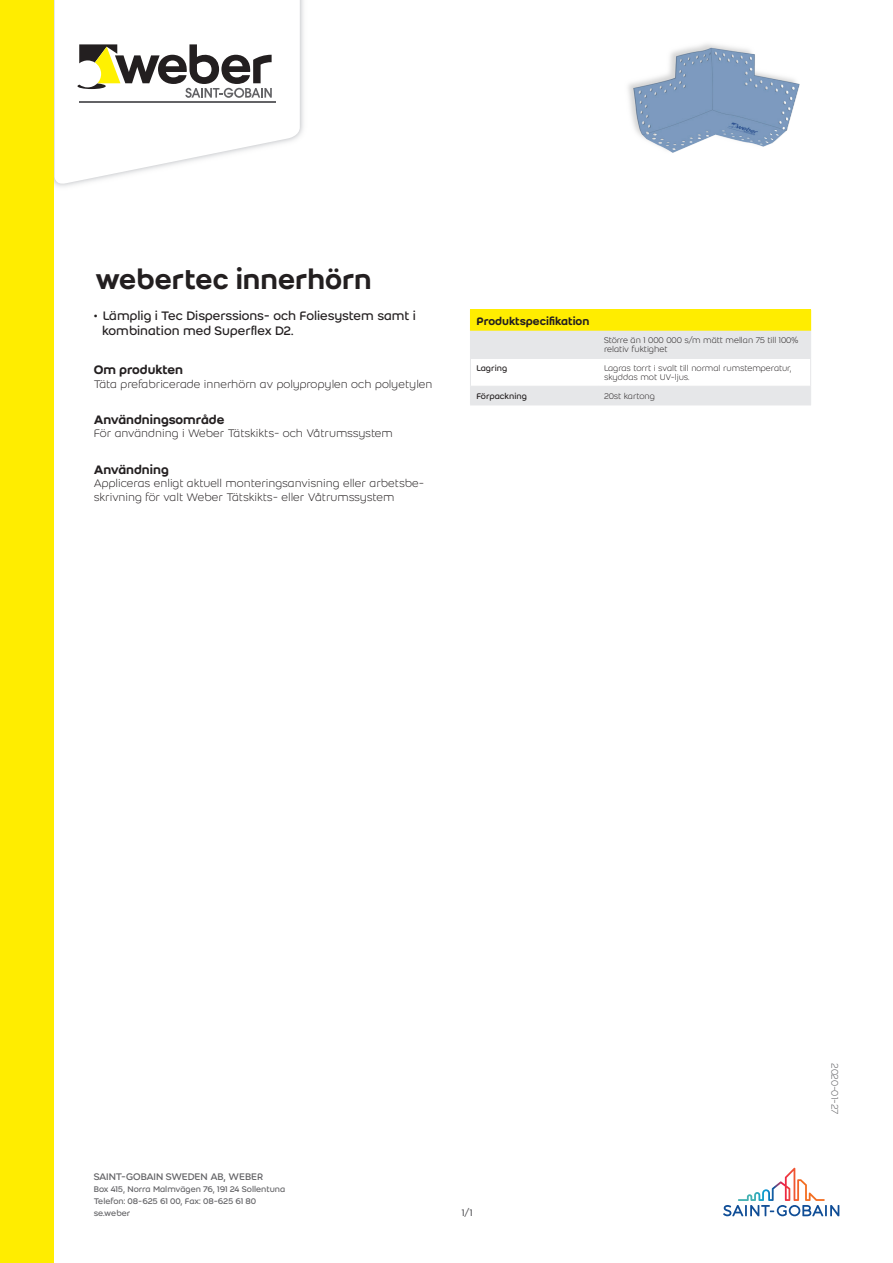
<style>
.page{position:relative;width:893px;height:1263px;background:#fff}
.page>*{position:absolute;margin:0;border:0;box-sizing:border-box;transform-origin:0 0}
.Product_name{font:500 30px "Weber";color:#231f20}
.t1{font:13.5px/15px "Weber";color:#231f20}
.Second_header{font:500 13.5px "Weber";color:#231f20}
.Body_text{font:300 12px/13.5px "Weber";color:#231f20}
.header_1{font:500 12px "Weber";color:#231f20}
.Address_-_company{font:10.5px "Weber";letter-spacing:-.01em;color:#636366}
.Last_modification_da{font:300 10.5px "Weber";letter-spacing:-.02em;color:#636366}
.Paging{font:10.5px "Weber";color:#636366}
.column_2{font:300 9px/9px "Weber";color:#231f20}
.Address{font:9px "Weber";letter-spacing:-.005em;color:#636366}
.column_1{font:9px "Weber";color:#231f20}
</style>
<div class="page">
<img style="left:54px;top:0;width:250px;height:187px">
<svg style="left:55px;top:0;width:245px;height:186px"></svg>
<hr style="left:79px;top:101px;width:196px;height:1px;background:#636366">
<svg style="left:77px;top:44px;width:195px;height:54px"></svg>
<div style="left:0;top:0;width:54px;height:1263px;background:#ffed00"></div>
<svg style="left:723px;top:1168px;width:116px;height:48px"></svg>
<img style="left:628px;top:44px;width:172px;height:109px">
<hr style="left:470px;top:405px;width:128px;height:1px;background:#e6e7e9">
<svg style="left:470px;top:310px;width:341px;height:95px"></svg>
<hr style="left:598px;top:405px;width:213px;height:1px;background:#e6e7e9">
<p class="Product_name" style="left:95px;top:257px;width:278px">webertec innerhörn</p>
<p class="t1" style="left:102px;top:308px;width:315px;text-indent:-9px">• Lämplig i Tec Disperssions- och Foliesystem samt i kombination med Superflex D2.</p>
<p class="Second_header" style="left:94px;top:360px;width:91px">Om produkten</p>
<p class="Body_text" style="left:94px;top:377px;width:340px">Täta prefabricerade innerhörn av polypropylen och polyetylen</p>
<p class="Second_header" style="left:94px;top:410px;width:132px">Användningsområde</p>
<p class="Body_text" style="left:94px;top:426px;width:301px">För användning i Weber Tätskikts- och Våtrumssystem</p>
<p class="Second_header" style="left:94px;top:459px;width:77px">Användning</p>
<p class="Body_text" style="left:94px;top:476px;width:332px">Appliceras enligt aktuell monteringsanvisning eller arbetsbe&shy;skrivning för valt Weber Tätskikts- eller Våtrumssystem</p>
<p class="header_1" style="left:476px;top:312px;width:114px">Produktspecifikation</p>
<p class="column_2" style="left:604px;top:336px;width:196px">Större än 1 000 000 s/m mätt mellan 75 till 100% relativ fuktighet</p>
<p class="column_1" style="left:476px;top:362px;width:32px">Lagring</p>
<p class="column_2" style="left:604px;top:364px;width:189px">Lagras torrt i svalt till normal rumstemperatur, skyddas mot UV-ljus.</p>
<p class="column_1" style="left:476px;top:390px;width:52px">Förpackning</p>
<p class="column_2" style="left:604px;top:391px;width:52px">20st kartong</p>
<p class="Address_-_company" style="left:94px;top:1169px;width:171px">SAINT-GOBAIN SWEDEN AB, WEBER</p>
<p class="Address" style="left:94px;top:1183px;width:193px">Box 415, Norra Malmvägen 76, 191 24 Sollentuna</p>
<p class="Address" style="left:94px;top:1195px;width:164px">Telefon: 08-625 61 00, Fax: 08-625 61 80</p>
<p class="Address" style="left:94px;top:1207px;width:38px">se.weber</p>
<p class="Paging" style="left:462px;top:1205px;width:12px">1/1</p>
<p class="Last_modification_da" style="left:842px;top:1063px;width:53px;rotate:90deg">2020-01-27</p>
</div>
